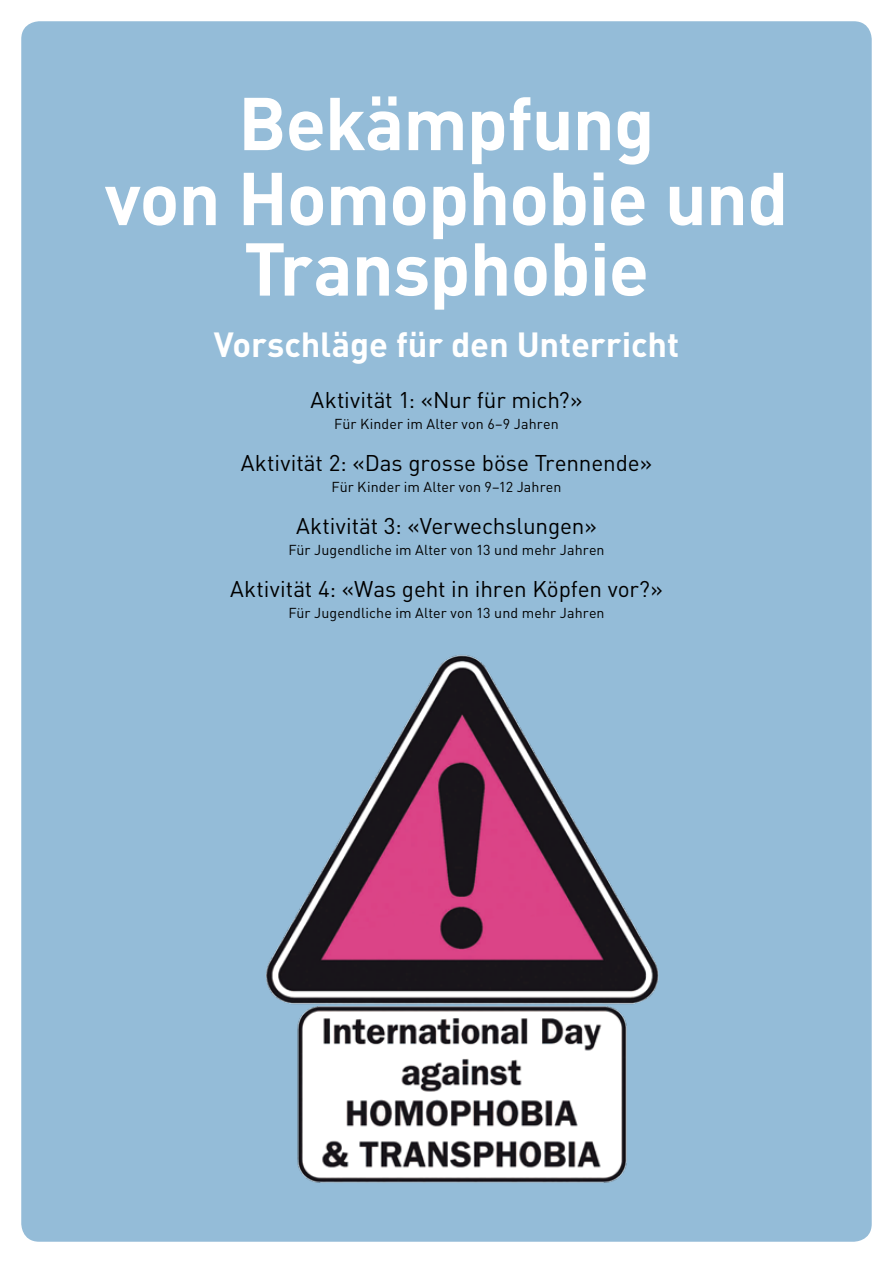
<style>
.page{position:relative;width:893px;height:1263px;background:#fff}
.page>*{position:absolute;margin:0;border:0;box-sizing:border-box;transform-origin:0 0}
.t1{font:700 73.5px/72.8px "DIN";letter-spacing:-.015em;color:#fff;text-align:center}
.t2{font:700 34.5px "DIN";letter-spacing:-.005em;color:#fff}
.t3{font:22.5px "DIN";letter-spacing:-.005em;color:#000}
.t4{font:14.25px "DIN";letter-spacing:.005em;color:#000}
</style>
<div class="page">
<div style="left:21px;top:21px;width:851px;height:1221px;background:#94bcd8;border-radius:18px"></div>
<img style="left:266px;top:655px;width:393px;height:528px">
<h1 class="t1" style="left:105px;top:84px;width:685px">Bekämpfung<br>von Homophobie und<br>Transphobie</h1>
<h2 class="t2" style="left:214px;top:322px;width:467px">Vorschläge für den Unterricht</h2>
<h3 class="t3" style="left:310px;top:386px;width:273px">Aktivität 1: «Nur für mich?»</h3>
<p class="t4" style="left:334px;top:415px;width:226px">Für Kinder im Alter von 6–9 Jahren</p>
<h3 class="t3" style="left:241px;top:449px;width:413px">Aktivität 2: «Das grosse böse Trennende»</h3>
<p class="t4" style="left:331px;top:478px;width:232px">Für Kinder im Alter von 9–12 Jahren</p>
<h3 class="t3" style="left:296px;top:512px;width:302px">Aktivität 3: «Verwechslungen»</h3>
<p class="t4" style="left:288px;top:541px;width:318px">Für Jugendliche im Alter von 13 und mehr Jahren</p>
<h3 class="t3" style="left:230px;top:575px;width:434px">Aktivität 4: «Was geht in ihren Köpfen vor?»</h3>
<p class="t4" style="left:288px;top:604px;width:318px">Für Jugendliche im Alter von 13 und mehr Jahren</p>
</div>
